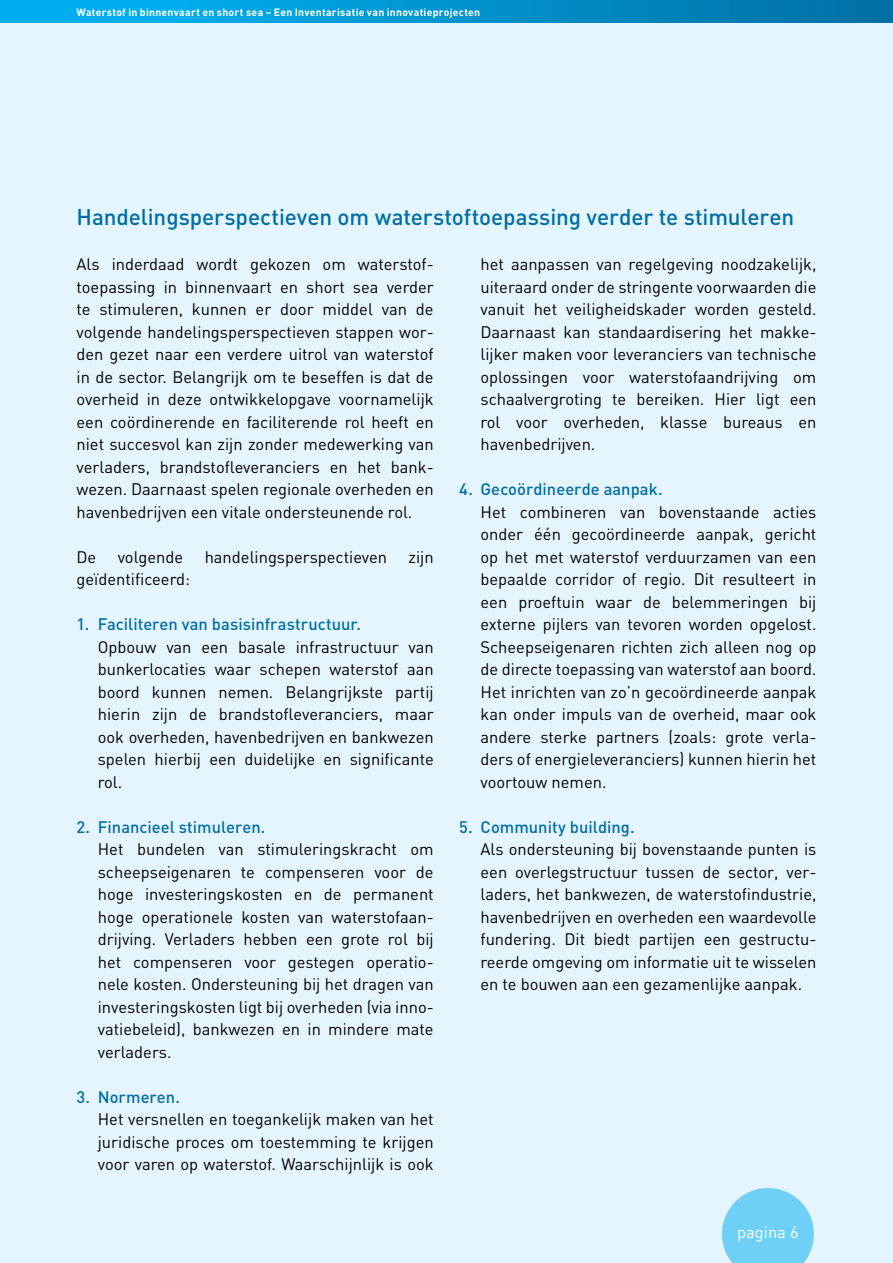
<style>
.page{position:relative;width:893px;height:1263px;background:#e4f5fd}
.page>*{position:absolute;margin:0;border:0;box-sizing:border-box;transform-origin:0 0}
.t1{font:500 22.5px "DIN";letter-spacing:-.005em;color:#006ea5}
.t2{font:16.5px/22.5px "DIN";color:#000;text-align:justify}
.t3{font:500 16.5px "DIN";color:#006ea5}
.t4{font:16.5px "DIN";color:#fff}
.t5{font:700 10.5px "DIN";letter-spacing:.02em;color:#fff}
</style>
<div class="page">
<svg style="left:722px;top:1188px;width:92px;height:75px"></svg>
<div style="left:0;top:0;width:893px;height:22px;background:linear-gradient(to right,#00b7f8,#0071a5)"></div>
<p class="t5" style="left:77px;top:5px;width:405px">Waterstof in binnenvaart en short sea – Een Inventarisatie van innovatieprojecten</p>
<h1 class="t1" style="left:77px;top:203px;width:719px">Handelingsperspectieven om waterstoftoepassing verder te stimuleren</h1>
<p class="t2" style="left:77px;top:253px;width:359px;text-align:left">Als inderdaad wordt gekozen om waterstof&shy;toepassing in binnenvaart en short sea verder te stimuleren, kunnen er door middel van de volgende handelingsperspectieven stappen wor&shy;den gezet naar een verdere uitrol van waterstof in de sector. Belangrijk om te beseffen is dat de overheid in deze ontwikkelopgave voornamelijk een coördinerende en faciliterende rol heeft en niet succesvol kan zijn zonder medewerking van verladers, brandstofleveranciers en het bank&shy;wezen. Daarnaast spelen regionale overheden en havenbedrijven een vitale ondersteunende rol.</p>
<p class="t2" style="left:77px;top:545px;width:21px">De</p>
<p class="t2" style="left:118px;top:545px;width:67px">volgende</p>
<p class="t2" style="left:205px;top:545px;width:184px">handelingsperspectieven</p>
<p class="t2" style="left:408px;top:545px;width:27px">zijn</p>
<p class="t2" style="left:77px;top:568px;width:115px">geïdentificeerd:</p>
<p class="t3" style="left:77px;top:614px;width:286px">1. Faciliteren van basisinfrastructuur.</p>
<p class="t2" style="left:98px;top:635px;width:337px">Opbouw van een basale infrastructuur van bunkerlocaties waar schepen waterstof aan boord kunnen nemen. Belangrijkste partij hierin zijn de brandstofleveranciers, maar ook overheden, havenbedrijven en bankwezen spelen hierbij een duidelijke en significante rol.</p>
<p class="t3" style="left:77px;top:816px;width:190px">2. Financieel stimuleren.</p>
<p class="t2" style="left:98px;top:838px;width:337px">Het bundelen van stimuleringskracht om scheepseigenaren te compenseren voor de hoge investeringskosten en de permanent hoge operationele kosten van waterstofaan&shy;drijving. Verladers hebben een grote rol bij het compenseren voor gestegen operatio&shy;nele kosten. Ondersteuning bij het dragen van investeringskosten ligt bij overheden (via inno&shy;vatiebeleid), bankwezen en in mindere mate verladers.</p>
<p class="t3" style="left:77px;top:1086px;width:105px">3. Normeren.</p>
<p class="t2" style="left:98px;top:1108px;width:337px">Het versnellen en toegankelijk maken van het juridische proces om toestemming te krijgen voor varen op waterstof. Waarschijnlijk is ook</p>
<p class="t2" style="left:480px;top:252px;width:337px">het aanpassen van regelgeving noodzakelijk, uiteraard onder de stringente voorwaarden die vanuit het veiligheidskader worden gesteld.<br>Daarnaast kan standaardisering het makke&shy;lijker maken voor leveranciers van technische oplossingen voor waterstofaandrijving om schaalvergroting te bereiken. Hier ligt een rol voor overheden, klasse bureaus en havenbedrijven.</p>
<p class="t3" style="left:459px;top:479px;width:205px">4. Gecoördineerde aanpak.</p>
<p class="t2" style="left:480px;top:500px;width:337px">Het combineren van bovenstaande acties onder één gecoördineerde aanpak, gericht op het met waterstof verduurzamen van een bepaalde corridor of regio. Dit resulteert in een proeftuin waar de belemmeringen bij externe pijlers van tevoren worden opgelost.<br>Scheepseigenaren richten zich alleen nog op de directe toepassing van waterstof aan boord.<br>Het inrichten van zo’n gecoördineerde aanpak kan onder impuls van de overheid, maar ook andere sterke partners (zoals: grote verla&shy;ders of energieleveranciers) kunnen hierin het voortouw nemen.</p>
<p class="t3" style="left:459px;top:816px;width:177px">5. Community building.</p>
<p class="t2" style="left:480px;top:838px;width:337px;text-align:left">Als ondersteuning bij bovenstaande punten is een overlegstructuur tussen de sector, ver&shy;laders, het bankwezen, de waterstofindustrie, havenbedrijven en overheden een waardevolle fundering. Dit biedt partijen een gestructu&shy;reerde omgeving om informatie uit te wisselen en te bouwen aan een gezamenlijke aanpak.</p>
<p class="t4" style="left:737px;top:1221px;width:63px">pagina 6</p>
</div>
